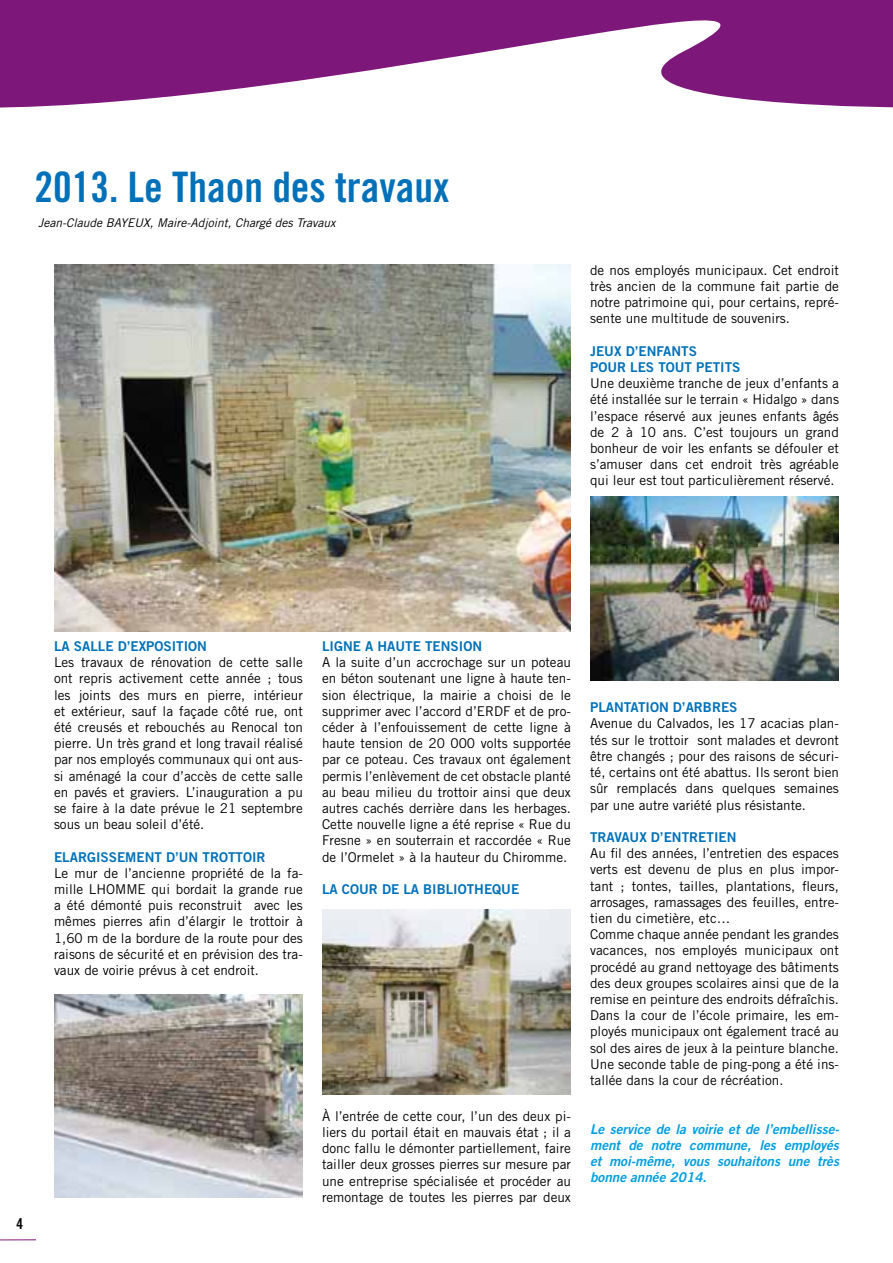
<style>
.page{position:relative;width:893px;height:1263px;background:#fff}
.page>*{position:absolute;margin:0;border:0;box-sizing:border-box;transform-origin:0 0}
.t1{font:42px "Trade Gothic Bold Cond Twenty";color:#0071b9}
.t2{font:15px "Trade Gothic Bold Cond Twenty";color:#000}
.t3{font:13.5px/16.2px "Trade Gothic";color:#000;text-align:justify}
.t4{font:13.5px/16.2px "Trade Gothic Bold Two";color:#0071b9}
.t5{font:italic 13.5px/16.2px "Trade Gothic Bold Two";color:#009ee0;text-align:justify}
.t6{font:italic 12px "Trade Gothic";color:#000}
</style>
<div class="page">
<svg style="left:0;top:0;width:893px;height:108px;fill:#7d177a"></svg>
<hr style="left:0;top:1239px;width:36px;height:1px;background:#7d177a">
<img style="left:54px;top:264px;width:517px;height:367px">
<img style="left:54px;top:994px;width:249px;height:203px">
<img style="left:322px;top:909px;width:249px;height:186px">
<img style="left:590px;top:497px;width:249px;height:183px">
<h1 class="t1" style="left:35px;top:162px;width:417px">2013. Le Thaon des travaux</h1>
<p class="t6" style="left:38px;top:215px;width:299px">Jean-Claude BAYEUX, Maire-Adjoint, Chargé des Travaux</p>
<p class="t3" style="left:590px;top:262px;width:250px">de nos employés municipaux. Cet endroit très ancien de la commune fait partie de notre patrimoine qui, pour certains, repré&shy;sente une multitude de souvenirs.</p>
<p class="t4" style="left:590px;top:343px;width:152px">JEUX D’ENFANTS<br>POUR LES TOUT PETITS</p>
<p class="t3" style="left:590px;top:375px;width:250px">Une deuxième tranche de jeux d’enfants a été installée sur le terrain « Hidalgo » dans l’espace réservé aux jeunes enfants âgés de 2 à 10 ans. C’est toujours un grand bonheur de voir les enfants se défouler et s’amuser dans cet endroit très agréable qui leur est tout particulièrement réservé.</p>
<p class="t2" style="left:16px;top:1215px;width:8px">4</p>
<p class="t4" style="left:54px;top:638px;width:155px">LA SALLE D’EXPOSITION</p>
<p class="t3" style="left:54px;top:654px;width:250px">Les travaux de rénovation de cette salle ont repris activement cette année ; tous les joints des murs en pierre, intérieur et extérieur, sauf la façade côté rue, ont été creusés et rebouchés au Renocal ton pierre. Un très grand et long travail réalisé par nos employés communaux qui ont aus&shy;si aménagé la cour d’accès de cette salle en pavés et graviers. L’inauguration a pu se faire à la date prévue le 21 septembre sous un beau soleil d’été.</p>
<p class="t4" style="left:54px;top:848px;width:213px">ELARGISSEMENT D’UN TROTTOIR</p>
<p class="t3" style="left:54px;top:865px;width:250px">Le mur de l’ancienne propriété de la fa&shy;mille LHOMME qui bordait la grande rue a été démonté puis reconstruit avec les mêmes pierres afin d’élargir le trottoir à 1,60 m de la bordure de la route pour des raisons de sécurité et en prévision des tra&shy;vaux de voirie prévus à cet endroit.</p>
<p class="t4" style="left:322px;top:638px;width:162px">LIGNE A HAUTE TENSION</p>
<p class="t3" style="left:322px;top:654px;width:250px">A la suite d’un accrochage sur un poteau en béton soutenant une ligne à haute ten&shy;sion électrique, la mairie a choisi de le supprimer avec l’accord d’ERDF et de pro&shy;céder à l’enfouissement de cette ligne à haute tension de 20 000 volts supportée par ce poteau. Ces travaux ont également permis l’enlèvement de cet obstacle planté au beau milieu du trottoir ainsi que deux autres cachés derrière dans les herbages.<br>Cette nouvelle ligne a été reprise « Rue du Fresne » en souterrain et raccordée « Rue de l’Ormelet » à la hauteur du Chiromme.</p>
<p class="t4" style="left:322px;top:881px;width:199px">LA COUR DE LA BIBLIOTHEQUE</p>
<p class="t3" style="left:322px;top:1108px;width:250px">À l’entrée de cette cour, l’un des deux pi&shy;liers du portail était en mauvais état ; il a donc fallu le démonter partiellement, faire tailler deux grosses pierres sur mesure par une entreprise spécialisée et procéder au remontage de toutes les pierres par deux</p>
<p class="t4" style="left:590px;top:699px;width:149px">PLANTATION D’ARBRES</p>
<p class="t3" style="left:590px;top:715px;width:250px">Avenue du Calvados, les 17 acacias plan&shy;tés sur le trottoir sont malades et devront être changés ; pour des raisons de sécuri&shy;té, certains ont été abattus. Ils seront bien sûr remplacés dans quelques semaines par une autre variété plus résistante.</p>
<p class="t4" style="left:590px;top:829px;width:148px">TRAVAUX D’ENTRETIEN</p>
<p class="t3" style="left:590px;top:845px;width:250px;text-align:left">Au fil des années, l’entretien des espaces verts est devenu de plus en plus impor&shy;tant ; tontes, tailles, plantations, fleurs, arrosages, ramassages des feuilles, entre&shy;tien du cimetière, etc…<br>Comme chaque année pendant les grandes vacances, nos employés municipaux ont procédé au grand nettoyage des bâtiments des deux groupes scolaires ainsi que de la remise en peinture des endroits défraîchis.<br>Dans la cour de l’école primaire, les em&shy;ployés municipaux ont également tracé au sol des aires de jeux à la peinture blanche.<br>Une seconde table de ping-pong a été ins&shy;tallée dans la cour de récréation.</p>
<p class="t5" style="left:590px;top:1120px;width:251px">Le service de la voirie et de l’embellisse&shy;ment de notre commune, les employés et moi-même, vous souhaitons une très bonne année 2014.</p>
</div>
